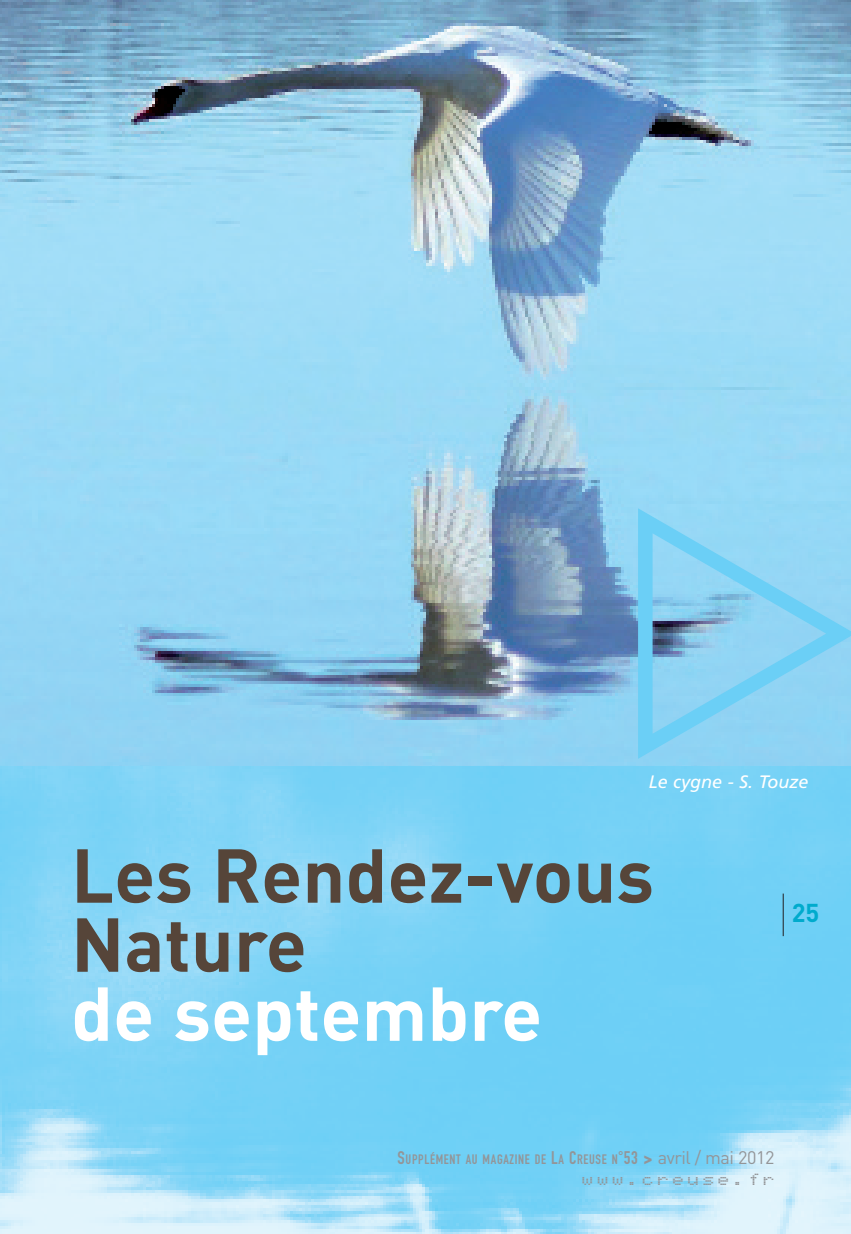
<style>
.page{position:relative;width:851px;height:1234px;background:#fff}
.page>*{position:absolute;margin:0;border:0;box-sizing:border-box;transform-origin:0 0}
.t1{font:700 75px/69px "DIN";color:#564539}
.t2{font:700 75px "DIN";color:#fff}
.t3{font:700 25.5px "DIN";color:#00abcd}
.t4{font:italic 18px "Frutiger LT";color:#fff}
.t5{font:18px "Bubbledot ICG Fine Pos";letter-spacing:.165em;color:#939598;scale:1.17 1}
.t6{font:13.5px "DIN Engschrift";letter-spacing:.05em;color:#939598}
.s1{font-size:18px}
.s2{font-family:"DIN";font-weight:700;font-size:18px}
.s3{font-family:"DIN";font-size:18px}
</style>
<div class="page">
<img style="left:0;top:765px;width:850px;height:468px">
<img style="left:0;top:0;width:850px;height:765px">
<hr style="left:782px;top:893px;width:1px;height:42px;background:#231f20">
<svg style="left:637px;top:508px;width:214px;height:250px;background:#8ed0f0"></svg>
<h3 class="t4" style="left:648px;top:774px;width:161px">Le cygne - S. Touze</h3>
<h1 class="t1" style="left:71px;top:838px;width:584px">Les Rendez-vous<br>Nature</h1>
<h1 class="t2" style="left:71px;top:968px;width:472px">de septembre</h1>
<h2 class="t3" style="left:791px;top:897px;width:29px">25</h2>
<p class="t6" style="left:397px;top:1154px;width:378px"><span class="s1">S</span>UPPLÉMENT AU MAGAZINE DE <span class="s1">L</span>A <span class="s1">C</span>REUSE N<span class="s1">°53</span> <span class="s2">&gt;</span> <span class="s3">avril / mai 2012</span></p>
<h3 class="t5" style="left:581px;top:1167px;width:166px">www.creuse.fr</h3>
</div>
